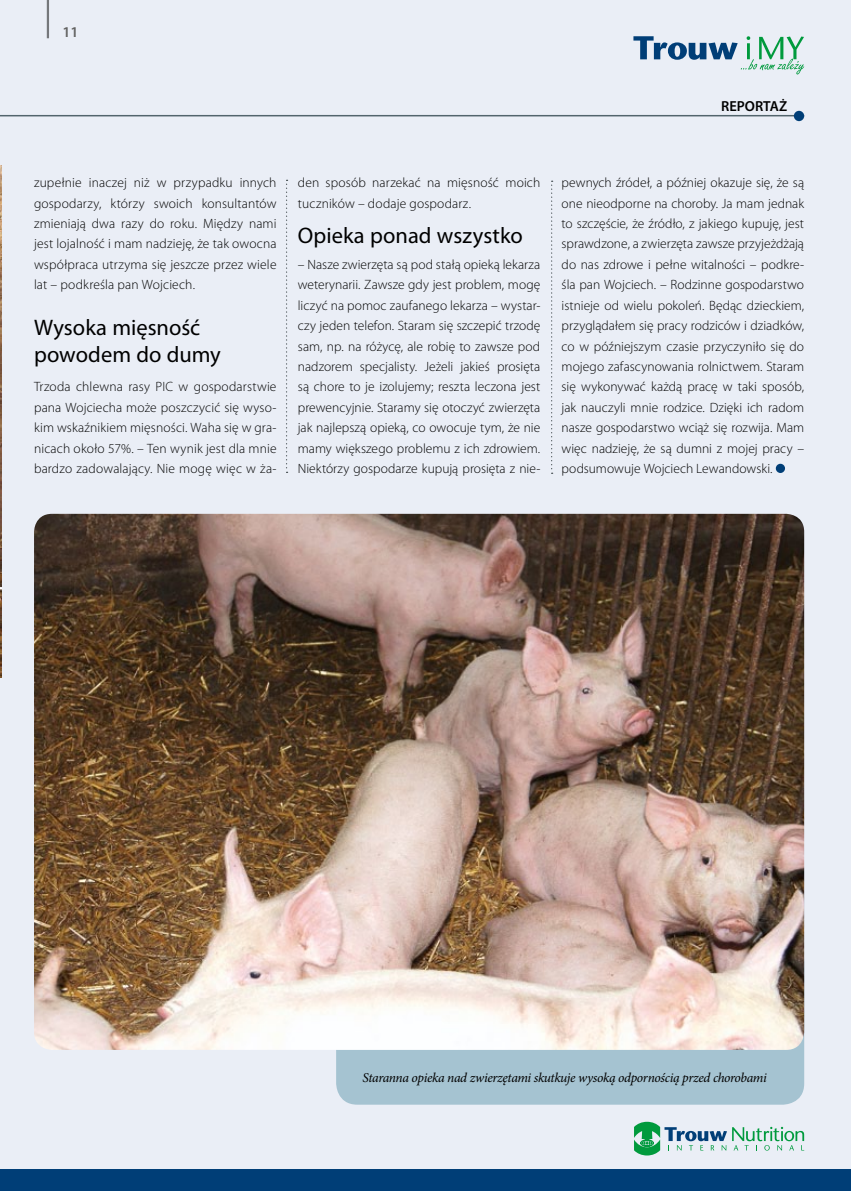
<style>
.page{position:relative;width:851px;height:1191px;background:#fff}
.page>*{position:absolute;margin:0;border:0;box-sizing:border-box;transform-origin:0 0}
.t1{font:22.5px/27px "Myriad Pro";letter-spacing:.005em;color:#000}
.t2{font:600 15px "Myriad Pro";color:#636362}
.t3{font:600 14.55px "Myriad Pro";color:#000}
.t4{font:300 13.5px/20.4px "Myriad Pro";letter-spacing:.01em;color:#000;text-align:justify}
.t5{font:italic 13.5px "Minion Pro";letter-spacing:-.025em;color:#000}
</style>
<div class="page">
<div style="left:0;top:0;width:850px;height:1170px;background:#eaeef6"></div>
<hr style="left:47px;top:0;width:2px;height:38px;background:#000">
<div style="left:0;top:1169px;width:850px;height:22px;background:#003e77"></div>
<svg style="left:633px;top:36px;width:171px;height:38px"></svg>
<svg style="left:634px;top:1121px;width:170px;height:34px"></svg>
<hr style="left:0;top:115px;width:804px;height:1px;background:#52646c">
<div style="left:793px;top:111px;width:11px;height:10px;background:#003e77;border-radius:50%"></div>
<div style="left:336px;top:941px;width:468px;height:163px;background:#a5c3d1;border-radius:21px"></div>
<img style="left:0;top:166px;width:1px;height:511px">
<img style="left:34px;top:514px;width:770px;height:536px">
<div style="left:775px;top:464px;width:9px;height:9px;background:#003e77;border-radius:50%"></div>
<svg style="left:286px;top:180px;width:1px;height:293px"></svg>
<svg style="left:551px;top:181px;width:1px;height:293px"></svg>
<p class="t2" style="left:63px;top:23px;width:18px">11</p>
<p class="t3" style="left:721px;top:97px;width:67px">REPORTAŻ</p>
<p class="t4" style="left:34px;top:172px;width:244px">zupełnie inaczej niż w przypadku innych gospodarzy, którzy swoich konsultantów zmieniają dwa razy do roku. Między nami jest lojalność i mam nadzieję, że tak owocna współpraca utrzyma się jeszcze przez wiele lat – podkreśla pan Wojciech.</p>
<h1 class="t1" style="left:34px;top:313px;width:188px">Wysoka mięsność powodem do dumy</h1>
<p class="t4" style="left:34px;top:376px;width:244px">Trzoda chlewna rasy PIC w gospodarstwie pana Wojciecha może poszczycić się wyso&shy;kim wskaźnikiem mięsności. Waha się w gra&shy;nicach około 57%. – Ten wynik jest dla mnie bardzo zadowalający. Nie mogę więc w ża-</p>
<p class="t4" style="left:298px;top:172px;width:244px">den sposób narzekać na mięsność moich tuczników – dodaje gospodarz.</p>
<h1 class="t1" style="left:298px;top:222px;width:226px">Opieka ponad wszystko</h1>
<p class="t4" style="left:298px;top:254px;width:244px">– Nasze zwierzęta są pod stałą opieką lekarza weterynarii. Zawsze gdy jest problem, mogę liczyć na pomoc zaufanego lekarza – wystar&shy;czy jeden telefon. Staram się szczepić trzodę sam, np. na różycę, ale robię to zawsze pod nadzorem specjalisty. Jeżeli jakieś prosięta są chore to je izolujemy; reszta leczona jest prewencyjnie. Staramy się otoczyć zwierzęta jak najlepszą opieką, co owocuje tym, że nie mamy większego problemu z ich zdrowiem.<br>Niektórzy gospodarze kupują prosięta z nie-</p>
<p class="t4" style="left:561px;top:172px;width:244px">pewnych źródeł, a później okazuje się, że są one nieodporne na choroby. Ja mam jednak to szczęście, że źródło, z jakiego kupuję, jest sprawdzone, a zwierzęta zawsze przyjeżdżają do nas zdrowe i pełne witalności – podkre&shy;śla pan Wojciech. – Rodzinne gospodarstwo istnieje od wielu pokoleń. Będąc dzieckiem, przyglądałem się pracy rodziców i dziadków, co w późniejszym czasie przyczyniło się do mojego zafascynowania rolnictwem. Staram się wykonywać każdą pracę w taki sposób, jak nauczyli mnie rodzice. Dzięki ich radom nasze gospodarstwo wciąż się rozwija. Mam więc nadzieję, że są dumni z mojej pracy – podsumowuje Wojciech Lewandowski.</p>
<p class="t5" style="left:362px;top:1068px;width:405px">Staranna opieka nad zwierzętami skutkuje wysoką odpornością przed chorobami</p>
</div>
